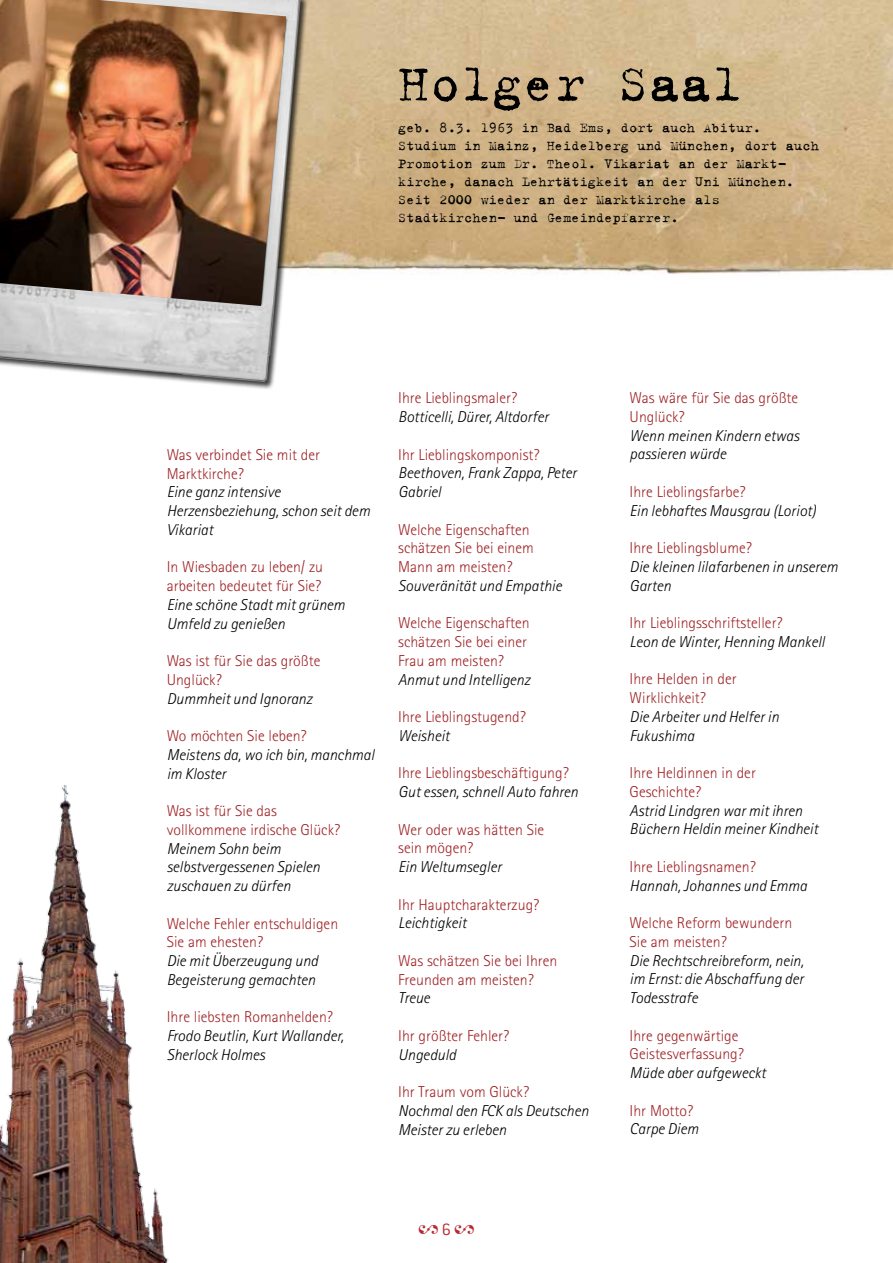
<style>
.page{position:relative;width:893px;height:1263px;background:#fff}
.page>*{position:absolute;margin:0;border:0;box-sizing:border-box;transform-origin:0 0}
.t1{font:57px "Trixie Text";color:#000}
.t2{font:18px "Adobe Garamond Pro";color:#b8292f}
.t3{font:italic 300 15.75px/18.8px "Rotis Sans Serif";color:#000}
.t4{font:300 15.75px/18.8px "Rotis Sans Serif";color:#a02225}
.t5{font:15px/18px "Trixie Text";color:#000}
.s1{font-family:"Conduit ITC Std";font-weight:300}
</style>
<div class="page">
<img style="left:325px;top:0;width:568px;height:275px">
<img style="left:0;top:785px;width:169px;height:478px">
<img style="left:0;top:0;width:325px;height:389px">
<img style="left:0;top:0;width:286px;height:306px">
<h1 class="t1" style="left:398px;top:50px;width:346px">Holger Saal</h1>
<p class="t5" style="left:398px;top:118px;width:422px">geb. 8.3. 1963 in Bad Ems, dort auch Abitur.<br>Studium in Mainz, Heidelberg und München, dort auch Promotion zum Dr. Theol. Vikariat an der Markt&shy;kirche, danach Lehrtätigkeit an der Uni München.<br>Seit 2000 wieder an der Marktkirche als Stadtkirchen- und Gemeindepfarrer.</p>
<p class="t4" style="left:167px;top:445px;width:155px">Was verbindet Sie mit der<br>Marktkirche?</p>
<p class="t3" style="left:167px;top:483px;width:205px">Eine ganz intensive<br>Herzensbeziehung, schon seit dem<br>Vikariat</p>
<p class="t4" style="left:167px;top:558px;width:158px">In Wiesbaden zu leben/ zu arbeiten bedeutet für Sie?</p>
<p class="t3" style="left:167px;top:595px;width:180px">Eine schöne Stadt mit grünem<br>Umfeld zu genießen</p>
<p class="t4" style="left:167px;top:651px;width:155px">Was ist für Sie das größte<br>Unglück?</p>
<p class="t3" style="left:167px;top:689px;width:147px">Dummheit und Ignoranz</p>
<p class="t4" style="left:167px;top:726px;width:141px">Wo möchten Sie leben?</p>
<p class="t3" style="left:167px;top:745px;width:209px">Meistens da, wo ich bin, manchmal im Kloster</p>
<p class="t4" style="left:167px;top:801px;width:175px">Was ist für Sie das vollkommene irdische Glück?</p>
<p class="t3" style="left:167px;top:839px;width:155px">Meinem Sohn beim selbstvergessenen Spielen zuschauen zu dürfen</p>
<p class="t4" style="left:167px;top:914px;width:173px">Welche Fehler entschuldigen<br>Sie am ehesten?</p>
<p class="t3" style="left:167px;top:951px;width:153px">Die mit Überzeugung und<br>Begeisterung gemachten</p>
<p class="t4" style="left:167px;top:1007px;width:168px">Ihre liebsten Romanhelden?</p>
<p class="t3" style="left:167px;top:1026px;width:178px">Frodo Beutlin, Kurt Wallander,<br>Sherlock Holmes</p>
<p class="t4" style="left:398px;top:389px;width:120px">Ihre Lieblingsmaler?</p>
<p class="t3" style="left:398px;top:408px;width:152px">Botticelli, Dürer, Altdorfer</p>
<p class="t4" style="left:398px;top:445px;width:143px">Ihr Lieblingskomponist?</p>
<p class="t3" style="left:398px;top:464px;width:180px">Beethoven, Frank Zappa, Peter<br>Gabriel</p>
<p class="t4" style="left:398px;top:520px;width:137px">Welche Eigenschaften schätzen Sie bei einem<br>Mann am meisten?</p>
<p class="t3" style="left:398px;top:576px;width:165px">Souveränität und Empathie</p>
<p class="t4" style="left:398px;top:614px;width:133px">Welche Eigenschaften schätzen Sie bei einer<br>Frau am meisten?</p>
<p class="t3" style="left:398px;top:670px;width:134px">Anmut und Intelligenz</p>
<p class="t4" style="left:398px;top:707px;width:129px">Ihre Lieblingstugend?</p>
<p class="t3" style="left:398px;top:726px;width:53px">Weisheit</p>
<p class="t4" style="left:398px;top:764px;width:172px">Ihre Lieblingsbeschäftigung?</p>
<p class="t3" style="left:398px;top:783px;width:181px">Gut essen, schnell Auto fahren</p>
<p class="t4" style="left:398px;top:820px;width:148px">Wer oder was hätten Sie sein mögen?</p>
<p class="t3" style="left:398px;top:858px;width:105px">Ein Weltumsegler</p>
<p class="t4" style="left:398px;top:895px;width:143px">Ihr Hauptcharakterzug?</p>
<p class="t3" style="left:398px;top:914px;width:70px">Leichtigkeit</p>
<p class="t4" style="left:398px;top:951px;width:161px">Was schätzen Sie bei Ihren<br>Freunden am meisten?</p>
<p class="t3" style="left:398px;top:989px;width:33px">Treue</p>
<p class="t4" style="left:398px;top:1026px;width:113px">Ihr größter Fehler?</p>
<p class="t3" style="left:398px;top:1045px;width:60px">Ungeduld</p>
<p class="t4" style="left:398px;top:1082px;width:132px">Ihr Traum vom Glück?</p>
<p class="t3" style="left:398px;top:1101px;width:192px">Nochmal den FCK als Deutschen<br>Meister zu erleben</p>
<p class="t2" style="left:418px;top:1219px;width:58px">2 <span class="s1">6</span> 2</p>
<p class="t4" style="left:630px;top:389px;width:170px">Was wäre für Sie das größte<br>Unglück?</p>
<p class="t3" style="left:630px;top:426px;width:171px">Wenn meinen Kindern etwas passieren würde</p>
<p class="t4" style="left:630px;top:482px;width:118px">Ihre Lieblingsfarbe?</p>
<p class="t3" style="left:630px;top:501px;width:188px">Ein lebhaftes Mausgrau (Loriot)</p>
<p class="t4" style="left:630px;top:538px;width:124px">Ihre Lieblingsblume?</p>
<p class="t3" style="left:630px;top:557px;width:210px">Die kleinen lilafarbenen in unserem<br>Garten</p>
<p class="t4" style="left:630px;top:613px;width:155px">Ihr Lieblingsschriftsteller?</p>
<p class="t3" style="left:630px;top:632px;width:197px">Leon de Winter, Henning Mankell</p>
<p class="t4" style="left:630px;top:670px;width:109px">Ihre Helden in der<br>Wirklichkeit?</p>
<p class="t3" style="left:630px;top:707px;width:151px">Die Arbeiter und Helfer in<br>Fukushima</p>
<p class="t4" style="left:630px;top:763px;width:128px">Ihre Heldinnen in der<br>Geschichte?</p>
<p class="t3" style="left:630px;top:801px;width:190px">Astrid Lindgren war mit ihren<br>Büchern Heldin meiner Kindheit</p>
<p class="t4" style="left:630px;top:857px;width:128px">Ihre Lieblingsnamen?</p>
<p class="t3" style="left:630px;top:876px;width:179px">Hannah, Johannes und Emma</p>
<p class="t4" style="left:630px;top:913px;width:164px">Welche Reform bewundern<br>Sie am meisten?</p>
<p class="t3" style="left:630px;top:951px;width:176px;text-align:justify">Die Rechtschreibreform, nein, im Ernst: die Abschaffung der Todesstrafe</p>
<p class="t4" style="left:630px;top:1026px;width:116px">Ihre gegenwärtige<br>Geistesverfassung?</p>
<p class="t3" style="left:630px;top:1064px;width:138px">Müde aber aufgeweckt</p>
<p class="t4" style="left:630px;top:1101px;width:65px">Ihr Motto?</p>
<p class="t3" style="left:630px;top:1120px;width:70px">Carpe Diem</p>
</div>
